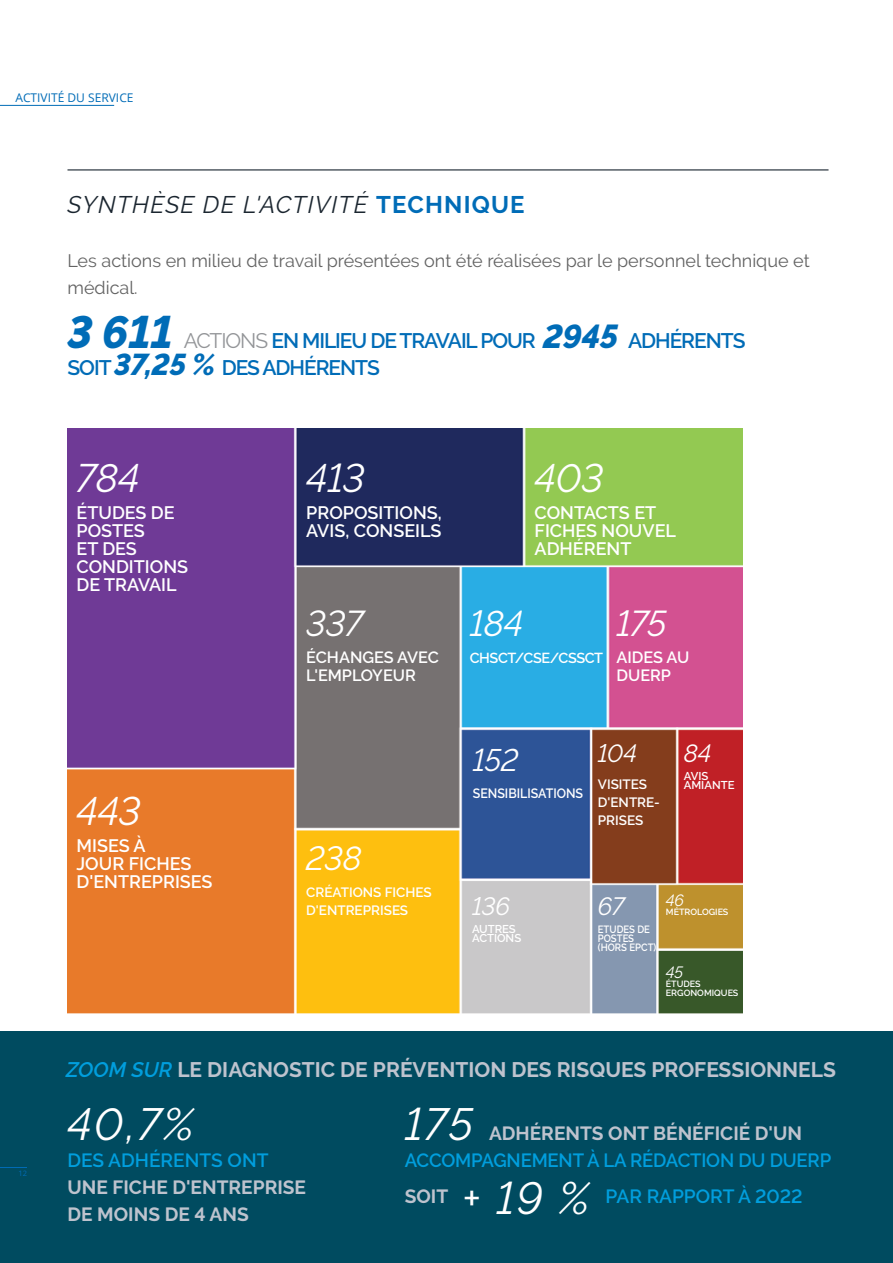
<style>
.page{position:relative;width:893px;height:1263px;background:#fff}
.page>*{position:absolute;margin:0;border:0;box-sizing:border-box;transform-origin:0 0}
.t1{font:italic 45px "Raleway";letter-spacing:.05em;color:#fff}
.t2{font:italic 39.6px "Raleway";letter-spacing:-.01em;color:#fff}
.t3{font:italic 35.85px "Raleway";letter-spacing:-.01em;color:#fff}
.t4{font:italic 33.45px "Raleway";color:#fff}
.t5{font:italic 31.05px "Raleway";color:#fff}
.t6{font:italic 24.9px "Raleway";letter-spacing:-.01em;color:#fff}
.t7{font:italic 24px "Raleway";letter-spacing:.05em;color:#1b2630}
.t8{font:600 21px/27px "Raleway";letter-spacing:-.05em;color:#006cb7}
.t9{font:700 21px "Raleway";color:#bec3ce}
.t10{font:600 19.2px "Raleway";letter-spacing:-.01em;color:#009edd}
.t11{font:700 19.2px/27px "Raleway";color:#bec3ce}
.t12{font:600 18px/18px "Raleway";color:#fff}
.t13{font:18px/27px "Raleway";color:#636363}
.t14{font:italic 16.35px "Raleway";color:#fff}
.t15{font:600 16.2px/18px "Raleway";color:#fff}
.t16{font:600 14.4px "Raleway";letter-spacing:-.03em;color:#fff}
.t17{font:600 13.5px/18px "Raleway";color:#fff}
.t18{font:600 13.5px "Raleway";color:#fff;scale:.92 1}
.t19{font:12px "Open Sans";color:#006cb7}
.t20{font:600 11.4px/9px "Raleway";color:#fff}
.t21{font:600 10.5px/9px "Raleway";color:#fff;scale:.91 1}
.t22{font:600 9px/9px "Raleway";color:#fff}
.t23{font:7.5px "Open Sans";color:#006cb7}
.s1{font-weight:700;font-style:normal;color:#006cb7}
.s2{font-weight:800;font-style:italic;font-size:45px}
.s3{font-weight:400;color:#939598}
.s4{font-weight:800;font-style:italic;font-size:33px}
.s5{font-weight:800;font-style:italic;font-size:30px}
.s6{font-weight:600;font-style:italic;color:#009edd}
</style>
<div class="page">
<div style="left:0;top:1031px;width:893px;height:232px;background:#004b60"></div>
<img style="left:68px;top:428px;width:674px;height:586px">
<hr style="left:68px;top:169px;width:760px;height:1px;background:#1b2630">
<svg style="left:0;top:1167px;width:27px;height:1px"></svg>
<hr style="left:0;top:105px;width:114px;height:1px;background:#006cb7">
<p class="t19" style="left:15px;top:89px;width:120px">ACTIVITÉ DU SERVICE</p>
<h3 class="t7" style="left:68px;top:191px;width:459px">SYNTHÈSE DE L'ACTIVITÉ <span class="s1">TECHNIQUE</span></h3>
<p class="t13" style="left:68px;top:247px;width:744px">Les actions en milieu de travail présentées ont été réalisées par le personnel technique et médical.</p>
<p class="t8" style="left:67px;top:327px;width:679px"><span class="s2">3 611</span> <span class="s3">ACTIONS</span> EN MILIEU DE TRAVAIL POUR <span class="s4">2945</span> ADHÉRENTS<br>SOIT <span class="s5">37,25 %</span> DES ADHÉRENTS</p>
<h2 class="t2" style="left:77px;top:455px;width:65px">784</h2>
<p class="t12" style="left:77px;top:504px;width:113px">ÉTUDES DE<br>POSTES<br>ET DES<br>CONDITIONS<br>DE TRAVAIL</p>
<h2 class="t2" style="left:306px;top:455px;width:60px">413</h2>
<p class="t12" style="left:306px;top:504px;width:137px">PROPOSITIONS,<br>AVIS, CONSEILS</p>
<h3 class="t3" style="left:306px;top:603px;width:59px">337</h3>
<p class="t15" style="left:306px;top:648px;width:134px">ÉCHANGES AVEC<br>L'EMPLOYEUR</p>
<h2 class="t2" style="left:77px;top:788px;width:66px">443</h2>
<p class="t12" style="left:77px;top:837px;width:137px">MISES À<br>JOUR FICHES<br>D'ENTREPRISES</p>
<h3 class="t4" style="left:306px;top:839px;width:57px">238</h3>
<p class="t17" style="left:306px;top:883px;width:127px">CRÉATIONS FICHES<br>D'ENTREPRISES</p>
<h2 class="t2" style="left:535px;top:455px;width:70px">403</h2>
<p class="t12" style="left:535px;top:504px;width:143px">CONTACTS ET<br>FICHES NOUVEL<br>ADHÉRENT</p>
<h3 class="t3" style="left:470px;top:603px;width:55px">184</h3>
<p class="t16" style="left:470px;top:650px;width:135px">CHSCT/CSE/CSSCT</p>
<h3 class="t3" style="left:616px;top:603px;width:52px">175</h3>
<p class="t15" style="left:616px;top:648px;width:74px">AIDES AU<br>DUERP</p>
<h3 class="t5" style="left:473px;top:742px;width:47px">152</h3>
<p class="t18" style="left:473px;top:785px;width:122px">SENSIBILISATIONS</p>
<h3 class="t6" style="left:598px;top:739px;width:41px">104</h3>
<p class="t17" style="left:598px;top:775px;width:63px">VISITES<br>D'ENTRE-<br>PRISES</p>
<h3 class="t6" style="left:684px;top:739px;width:29px">84</h3>
<p class="t20" style="left:684px;top:772px;width:52px">AVIS<br>AMIANTE</p>
<h3 class="t6" style="left:472px;top:892px;width:40px">136</h3>
<p class="t20" style="left:472px;top:925px;width:51px">AUTRES<br>ACTIONS</p>
<h3 class="t6" style="left:598px;top:892px;width:28px">67</h3>
<p class="t21" style="left:598px;top:925px;width:66px">ETUDES DE<br>POSTES (HORS EPCT)</p>
<p class="t14" style="left:666px;top:891px;width:20px">46</p>
<p class="t22" style="left:666px;top:907px;width:64px">MÉTROLOGIES</p>
<p class="t14" style="left:666px;top:963px;width:19px">45</p>
<p class="t22" style="left:666px;top:979px;width:74px">ÉTUDES<br>ERGONOMIQUES</p>
<p class="t23" style="left:18px;top:1168px;width:10px">12</p>
<p class="t9" style="left:66px;top:1058px;width:771px"><span class="s6">ZOOM SUR</span> LE DIAGNOSTIC DE PRÉVENTION DES RISQUES PROFESSIONNELS</p>
<h1 class="t1" style="left:68px;top:1098px;width:128px">40,7%</h1>
<p class="t10" style="left:68px;top:1149px;width:202px">DES ADHÉRENTS ONT</p>
<p class="t11" style="left:68px;top:1174px;width:240px">UNE FICHE D'ENTREPRISE<br>DE MOINS DE 4 ANS</p>
<h1 class="t1" style="left:405px;top:1098px;width:70px">175</h1>
<p class="t11" style="left:489px;top:1120px;width:315px">ADHÉRENTS ONT BÉNÉFICIÉ D'UN</p>
<p class="t10" style="left:405px;top:1149px;width:428px">ACCOMPAGNEMENT À LA RÉDACTION DU DUERP</p>
<p class="t11" style="left:405px;top:1183px;width:45px">SOIT</p>
<h1 class="t1" style="left:462px;top:1172px;width:129px">+ 19 %</h1>
<p class="t10" style="left:605px;top:1185px;width:199px">PAR RAPPORT À 2022</p>
</div>
